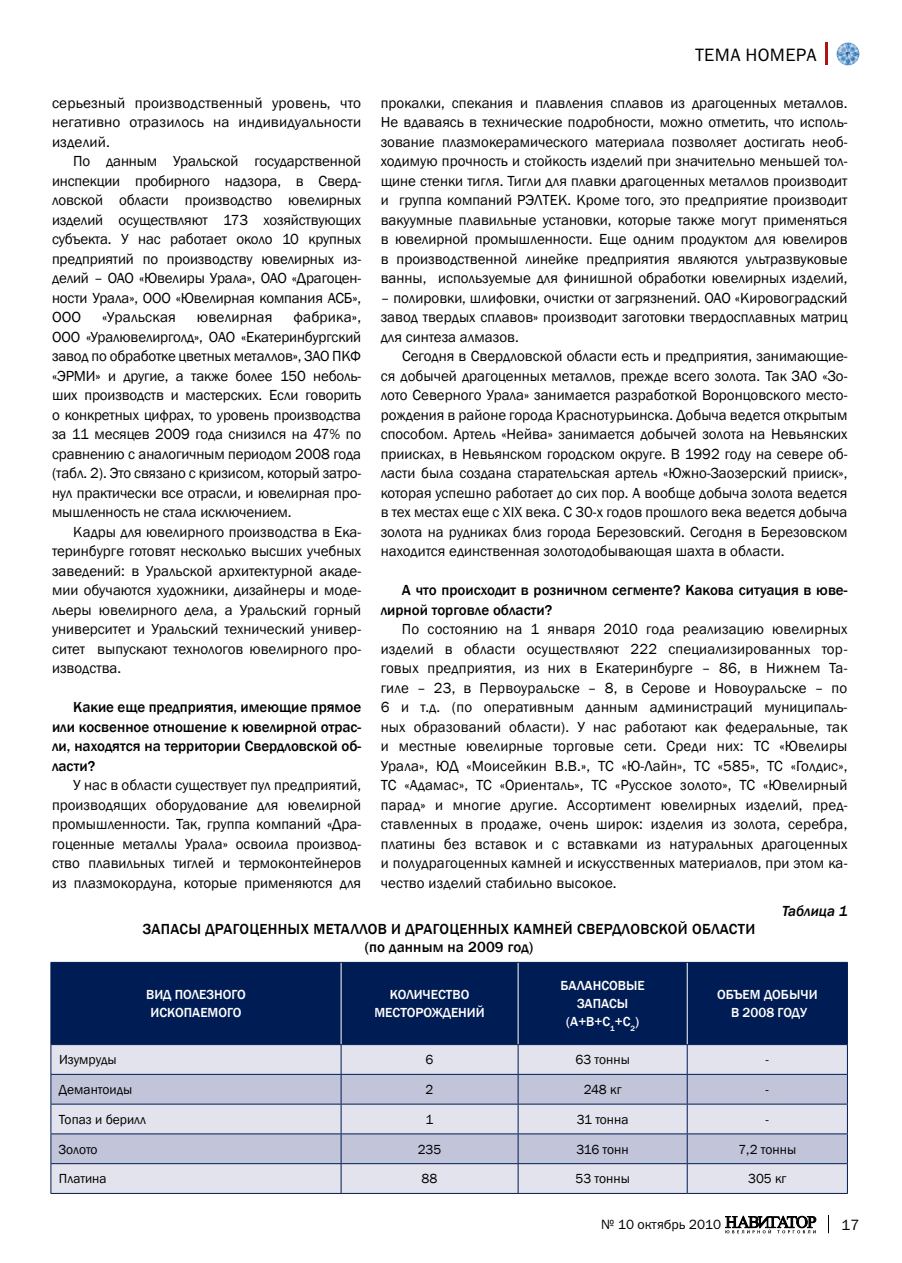
<style>
.page{position:relative;width:902px;height:1263px;background:#fff}
.page>*{position:absolute;margin:0;border:0;box-sizing:border-box;transform-origin:0 0}
.t1{font:18px "Franklin Gothic Book C";letter-spacing:.02em;color:#000}
.t2{font:15px/19.5px "Franklin Gothic";color:#000;text-align:justify}
.t3{font:500 15px/19.5px "Franklin Gothic";letter-spacing:.01em;color:#000}
.t4{font:italic 500 15px "Franklin Gothic";color:#000}
.t5{font:15px "Franklin Gothic Book C";color:#000}
.t6{font:13.5px "Franklin Gothic";color:#000}
.t7{font:500 13.5px/18px "Franklin Gothic";color:#fff;text-align:center}
.t8{font:13.5px "Franklin Gothic Book C";color:#000}
</style>
<div class="page">
<svg style="left:725px;top:1216px;width:91px;height:17px"></svg>
<svg style="left:828px;top:1215px;width:1px;height:18px"></svg>
<img style="left:836px;top:43px;width:23px;height:22px;border-radius:11px">
<hr style="left:825px;top:43px;width:3px;height:22px;background:#b01116">
<div style="left:51px;top:963px;width:796px;height:81px;background:#001c54"></div>
<svg style="left:51px;top:1045px;width:796px;height:148px;background:#dfe0eb"></svg>
<svg style="left:51px;top:1075px;width:796px;height:88px;background:#caccdd"></svg>
<hr style="left:50px;top:1074px;width:291px;height:1px;background:#001c54">
<hr style="left:341px;top:1074px;width:177px;height:1px;background:#001c54">
<hr style="left:518px;top:1074px;width:169px;height:1px;background:#001c54">
<hr style="left:687px;top:1074px;width:160px;height:1px;background:#001c54">
<hr style="left:50px;top:1104px;width:291px;height:1px;background:#001c54">
<hr style="left:341px;top:1104px;width:177px;height:1px;background:#001c54">
<hr style="left:518px;top:1104px;width:169px;height:1px;background:#001c54">
<hr style="left:687px;top:1104px;width:160px;height:1px;background:#001c54">
<hr style="left:50px;top:1133px;width:291px;height:1px;background:#001c54">
<hr style="left:341px;top:1133px;width:177px;height:1px;background:#001c54">
<hr style="left:518px;top:1133px;width:169px;height:1px;background:#001c54">
<hr style="left:687px;top:1133px;width:160px;height:1px;background:#001c54">
<hr style="left:50px;top:1163px;width:291px;height:1px;background:#001c54">
<svg style="left:50px;top:1045px;width:1px;height:148px"></svg>
<hr style="left:341px;top:1163px;width:177px;height:1px;background:#001c54">
<svg style="left:341px;top:1045px;width:1px;height:148px"></svg>
<hr style="left:518px;top:1163px;width:169px;height:1px;background:#001c54">
<svg style="left:517px;top:1045px;width:1px;height:148px"></svg>
<hr style="left:687px;top:1163px;width:160px;height:1px;background:#001c54">
<svg style="left:686px;top:1045px;width:1px;height:148px"></svg>
<svg style="left:847px;top:1045px;width:1px;height:148px"></svg>
<hr style="left:50px;top:1193px;width:291px;height:1px;background:#001c54">
<hr style="left:341px;top:1193px;width:177px;height:1px;background:#001c54">
<hr style="left:518px;top:1193px;width:169px;height:1px;background:#001c54">
<hr style="left:687px;top:1193px;width:160px;height:1px;background:#001c54">
<hr style="left:341px;top:963px;width:1px;height:81px;background:#fff">
<hr style="left:517px;top:963px;width:1px;height:81px;background:#fff">
<hr style="left:686px;top:963px;width:1px;height:81px;background:#fff">
<hr style="left:50px;top:962px;width:291px;height:1px;background:#001c54">
<hr style="left:50px;top:963px;width:1px;height:81px;background:#001c54">
<hr style="left:341px;top:962px;width:177px;height:1px;background:#001c54">
<hr style="left:518px;top:962px;width:169px;height:1px;background:#001c54">
<hr style="left:687px;top:962px;width:160px;height:1px;background:#001c54">
<hr style="left:847px;top:963px;width:1px;height:81px;background:#001c54">
<hr style="left:50px;top:1044px;width:291px;height:1px;background:#001c54">
<hr style="left:341px;top:1044px;width:177px;height:1px;background:#001c54">
<hr style="left:518px;top:1044px;width:169px;height:1px;background:#001c54">
<hr style="left:687px;top:1044px;width:160px;height:1px;background:#001c54">
<p class="t2" style="left:52px;top:93px;width:310px">серьезный производственный уровень, что негативно отразилось на индивидуальности изделий.</p>
<p class="t2" style="left:52px;top:152px;width:311px;text-indent:21px">П о данным Уральской государственной инспекции пробирного надзора, в Сверд&shy;ловской области производство ювелирных изделий осуществляют 173 хозяйствующих субъекта. У нас работает около 10 крупных предприятий по производству ювелирных из&shy;делий – ОАО «Ювелиры Урала», ОАО «Драгоцен&shy;ности Урала», ООО «Ювелирная компания АСБ», ООО</p>
<p class="t2" style="left:52px;top:308px;width:311px;text-indent:241px">фабрика», ООО «Уралювелирголд», ОАО «Екатеринбургский завод по обработке цветных металлов», ЗАО ПКФ «ЭРМИ » и другие, а также более 150 неболь&shy;ших производств и мастерских. Если говорить о конкретных цифрах, то уровень производства за 11 месяцев 2009 года снизился на 47% по сравнению с аналогичным периодом 2008 года (табл. 2). Это связано с кризисом, который затро&shy;нул практически все отрасли, и ювелирная про&shy;мышленность не стала исключением.</p>
<p class="t2" style="left:52px;top:522px;width:311px;text-indent:21px">Кадры для ювелирного производства в Ека&shy;теринбурге готовят несколько высших учебных заведений: в Уральской архитектурной акаде&shy;мии обучаются художники, дизайнеры и моде&shy;льеры ювелирного дела, а Уральский горный университет и Уральский технический универ&shy;ситет выпускают технологов ювелирного про&shy;изводства.</p>
<p class="t3" style="left:52px;top:697px;width:311px;text-align:justify;text-indent:21px">Какие еще предприятия, имеющие прямое или косвенное отношение к ювелирной отрас&shy;ли, находятся на территории Свердловской об&shy;ласти?</p>
<p class="t2" style="left:52px;top:776px;width:311px;text-indent:21px">У нас в области существует пул предприятий, производящих оборудование для ювелирной промышленности. Так, группа компаний «Дра&shy;гоценные металлы Урала» освоила производ&shy;ство плавильных тиглей и термоконтейнеров из плазмокордуна, которые применяются для</p>
<p class="t2" style="left:102px;top:308px;width:75px">«Уральская</p>
<p class="t2" style="left:197px;top:308px;width:77px">ювелирная</p>
<p class="t1" style="left:695px;top:45px;width:123px">ТЕМА НОМЕРА</p>
<p class="t2" style="left:380px;top:93px;width:468px">прокалки, спекания и плавления сплавов из драгоценных металлов.<br>Не вдаваясь в технические подробности, можно отметить, что исполь&shy;зование плазмокерамического материала позволяет достигать необ&shy;ходимую прочность и стойкость изделий при значительно меньшей тол&shy;щине стенки тигля. Тигли для плавки драгоценных металлов производит и группа компаний РЭЛТЕК. Кроме того, это предприятие производит вакуумные плавильные установки, которые также могут применяться в ювелирной промышленности. Еще одним продуктом для ювелиров в производственной линейке предприятия являются ультразвуковые ванны, используемые для финишной обработки ювелирных изделий,</p>
<p class="t2" style="left:380px;top:288px;width:468px">– полировки, шлифовки, очистки от загрязнений. ОАО «Кировоградский завод твердых сплавов» производит заготовки твердосплавных матриц для синтеза алмазов.</p>
<p class="t2" style="left:380px;top:347px;width:468px;text-indent:21px">Сегодня в Свердловской области есть и предприятия, занимающие&shy;ся добычей драгоценных металлов, прежде всего золота. Так ЗАО «Зо&shy;лото Северного Урала» занимается разработкой Воронцовского место&shy;рождения в районе города Краснотурьинска. Добыча ведется открытым способом. Артель «Нейва» занимается добычей золота на Невьянских приисках, в Невьянском городском округе. В 1992 году на севере об&shy;ласти была создана старательская артель «Южно-Заозерский прииск», которая успешно работает до сих пор. А вообще добыча золота ведется в тех местах еще с XIX века. С 30-х годов прошлого века ведется добыча золота на рудниках близ города Березовский. Сегодня в Березовском находится единственная золотодобывающая шахта в области.</p>
<p class="t3" style="left:380px;top:580px;width:468px;text-indent:21px">А что происходит в розничном сегменте? Какова ситуация в юве&shy;лирной торговле области?</p>
<p class="t2" style="left:380px;top:620px;width:468px;text-indent:21px">П о состоянию на 1 января 2010 года реализацию ювелирных изделий в области осуществляют 222 специализированных тор&shy;говых предприятия, из них в Екатеринбурге – 86, в Нижнем Та&shy;гиле – 23, в П ервоуральске – 8, в Серове и Новоуральске – по 6 и т.д. (по оперативным данным администраций муниципаль&shy;ных образований области). У нас работают как федеральные, так и местные ювелирные торговые сети. Среди них: ТС «Ювелиры Урала», ЮД</p>
<p class="t2" style="left:380px;top:756px;width:468px;text-indent:86px">«Моисейкин В.В.», ТС «Ю-Лайн», ТС «585», ТС «Голдис», ТС «Адамас», ТС «Ориенталь», ТС «Русское золото», ТС «Ювелирный парад» и многие другие. Ассортимент ювелирных изделий, пред&shy;ставленных в продаже, очень широк: изделия из золота, серебра, платины без вставок и с вставками из натуральных драгоценных и полудрагоценных камней и искусственных материалов, при этом ка&shy;чество изделий стабильно высокое.</p>
<p class="t4" style="left:782px;top:902px;width:67px">Таблица 1</p>
<p class="t3" style="left:143px;top:919px;width:11px">Запа</p>
<p class="t3" style="left:364px;top:920px;width:392px;line-height:18px;text-indent:-185px">сы драгоценных металлов и драгоценных камней Свердловской области (по данным на 2009 год)</p>
<p class="t7" style="left:146px;top:986px;width:101px">Вид полезного ископаемого</p>
<p class="t7" style="left:374px;top:986px;width:112px">Количество месторождений</p>
<p class="t7" style="left:560px;top:977px;width:86px">Балансовы е запасы (А+В+С<sub>1</sub>+С<sub>2</sub>)</p>
<p class="t7" style="left:717px;top:986px;width:102px">Объем добычи в 2008 году</p>
<p class="t6" style="left:59px;top:1051px;width:59px">Изумруды</p>
<p class="t6" style="left:425px;top:1051px;width:9px">6</p>
<p class="t6" style="left:575px;top:1051px;width:56px">63 тонны</p>
<p class="t6" style="left:765px;top:1051px;width:5px">-</p>
<p class="t6" style="left:59px;top:1081px;width:75px">Демантоиды</p>
<p class="t6" style="left:425px;top:1081px;width:9px">2</p>
<p class="t6" style="left:583px;top:1081px;width:39px">248 кг</p>
<p class="t6" style="left:765px;top:1081px;width:5px">-</p>
<p class="t6" style="left:59px;top:1111px;width:89px">Топаз и берилл</p>
<p class="t6" style="left:425px;top:1111px;width:9px">1</p>
<p class="t6" style="left:576px;top:1111px;width:53px">31 тонна</p>
<p class="t6" style="left:765px;top:1111px;width:5px">-</p>
<p class="t6" style="left:59px;top:1140px;width:40px">Золото</p>
<p class="t6" style="left:417px;top:1140px;width:25px">235</p>
<p class="t6" style="left:576px;top:1140px;width:54px">316 тонн</p>
<p class="t6" style="left:738px;top:1140px;width:59px">7,2 тонны</p>
<p class="t6" style="left:59px;top:1170px;width:49px">Платина</p>
<p class="t6" style="left:421px;top:1170px;width:17px">88</p>
<p class="t6" style="left:575px;top:1170px;width:56px">53 тонны</p>
<p class="t6" style="left:748px;top:1170px;width:40px">305 кг</p>
<p class="t8" style="left:601px;top:1217px;width:121px">№ 10 октябрь 2010</p>
<p class="t5" style="left:841px;top:1217px;width:19px">17</p>
</div>
